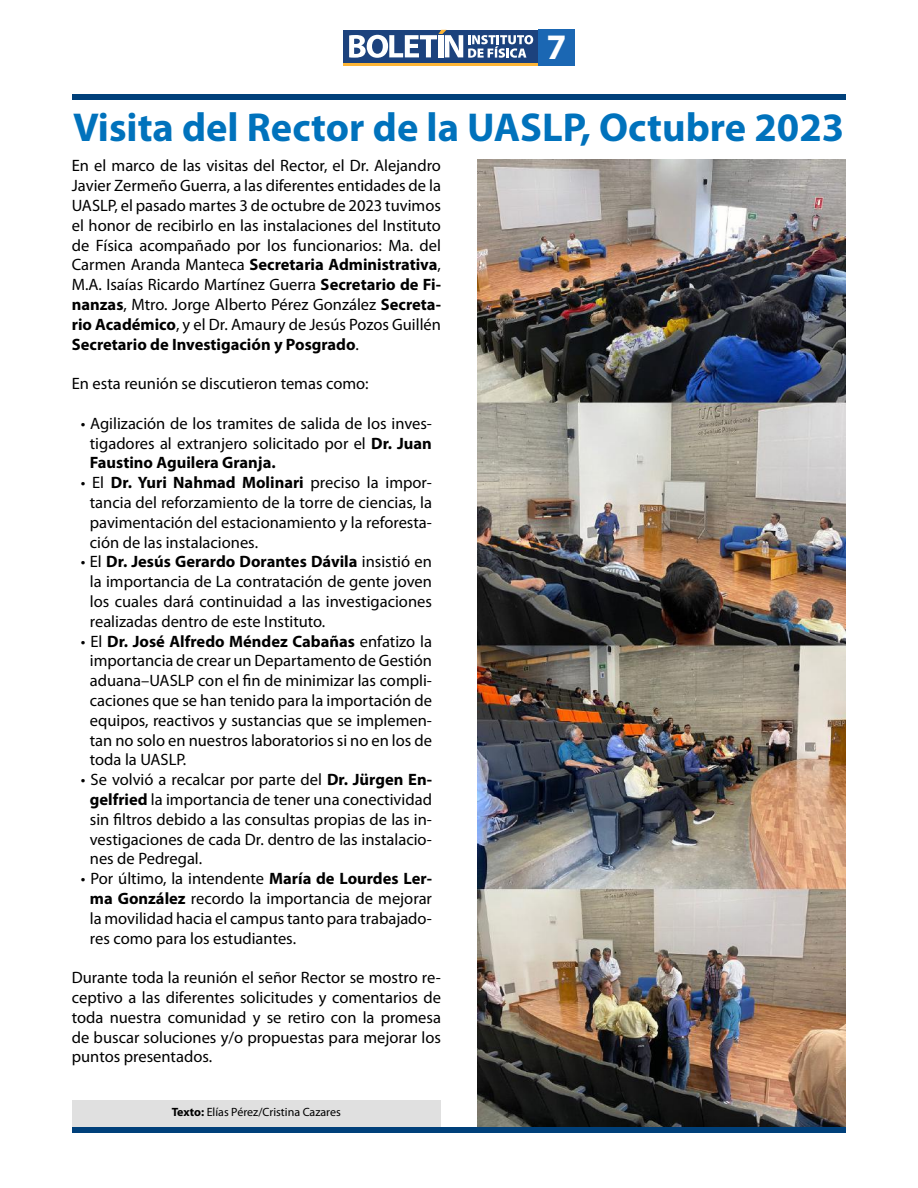
<style>
.page{position:relative;width:918px;height:1188px;background:#fff}
.page>*{position:absolute;margin:0;border:0;box-sizing:border-box;transform-origin:0 0}
.t1{font:700 40.5px "Myriad Pro";color:#0072bc}
.t2{font:700 36px "Myriad Pro";color:#fff}
.t3{font:16.5px/19.8px "Myriad Pro";color:#000;text-align:justify}
.t4{font:12px "Myriad Pro";color:#000}
.s1{font-weight:700}
</style>
<div class="page">
<hr style="left:344px;top:63px;width:194px;height:3px;background:#fdb536">
<div style="left:344px;top:30px;width:194px;height:33px;background:#1c427d"></div>
<svg style="left:349px;top:30px;width:184px;height:28px"></svg>
<div style="left:538px;top:30px;width:36px;height:36px;background:#1b67b3"></div>
<img style="left:477px;top:159px;width:369px;height:968px">
<div style="left:72px;top:94px;width:774px;height:6px;background:#00407a"></div>
<div style="left:72px;top:1127px;width:774px;height:5px;background:#00407a"></div>
<div style="left:72px;top:1100px;width:369px;height:27px;background:#e0e0e0"></div>
<h2 class="t2" style="left:547px;top:26px;width:21px">7</h2>
<h1 class="t1" style="left:73px;top:105px;width:773px">Visita del Rector de la UASLP, Octubre 2023</h1>
<p class="t3" style="left:72px;top:156px;width:371px">En el marco de las visitas del Rector, el Dr. Alejandro Javier Zermeño Guerra, a las diferentes entidades de la UASLP, el pasado martes 3 de octubre de 2023 tuvimos el honor de recibirlo en las instalaciones del Instituto de Física acompañado por los funcionarios: Ma. del Carmen Aranda Manteca <span class="s1">Secretaria Administrativa</span>, M.A. Isaías Ricardo Martínez Guerra <span class="s1">Secretario de Fi&shy;nanzas</span>, Mtro. Jorge Alberto Pérez González <span class="s1">Secreta&shy;rio Académico</span>, y el Dr. Amaury de Jesús Pozos Guillén <span class="s1">Secretario de Investigación y Posgrado</span>.</p>
<p class="t3" style="left:72px;top:374px;width:298px">En esta reunión se discutieron temas como:</p>
<p class="t3" style="left:90px;top:414px;width:344px;text-indent:-9px">• Agilización de los tramites de salida de los inves&shy;tigadores al extranjero solicitado por el <span class="s1">Dr. Juan Faustino Aguilera Granja.</span></p>
<p class="t3" style="left:90px;top:473px;width:344px;text-indent:-9px">• El <span class="s1">Dr. Yuri Nahmad Molinari</span> preciso la impor&shy;tancia del reforzamiento de la torre de ciencias, la pavimentación del estacionamiento y la reforesta&shy;ción de las instalaciones.</p>
<p class="t3" style="left:90px;top:552px;width:344px;text-indent:-9px">• El <span class="s1">Dr. Jesús Gerardo Dorantes Dávila</span> insistió en la importancia de La contratación de gente joven los cuales dará continuidad a las investigaciones realizadas dentro de este Instituto.</p>
<p class="t3" style="left:90px;top:631px;width:344px;text-indent:-9px">• El <span class="s1">Dr. José Alfredo Méndez Cabañas</span> enfatizo la importancia de crear un Departamento de Gestión aduana–UASLP con el fin de minimizar las compli&shy;caciones que se han tenido para la importación de equipos, reactivos y sustancias que se implemen&shy;tan no solo en nuestros laboratorios si no en los de toda la UASLP.</p>
<p class="t3" style="left:90px;top:770px;width:344px;text-indent:-9px">• Se volvió a recalcar por parte del <span class="s1">Dr. Jürgen En&shy;gelfried</span> la importancia de tener una conectividad sin filtros debido a las consultas propias de las in&shy;vestigaciones de cada Dr. dentro de las instalacio&shy;nes de Pedregal.</p>
<p class="t3" style="left:90px;top:869px;width:344px;text-indent:-9px">• Por último, la intendente <span class="s1">María de Lourdes Ler&shy;ma González</span> recordo la importancia de mejorar la movilidad hacia el campus tanto para trabajado&shy;res como para los estudiantes.</p>
<p class="t3" style="left:72px;top:968px;width:371px">Durante toda la reunión el señor Rector se mostro re&shy;ceptivo a las diferentes solicitudes y comentarios de toda nuestra comunidad y se retiro con la promesa de buscar soluciones y/o propuestas para mejorar los puntos presentados.</p>
<p class="t4" style="left:172px;top:1105px;width:171px"><span class="s1">Texto:</span> Elías Pérez/Cristina Cazares</p>
</div>
